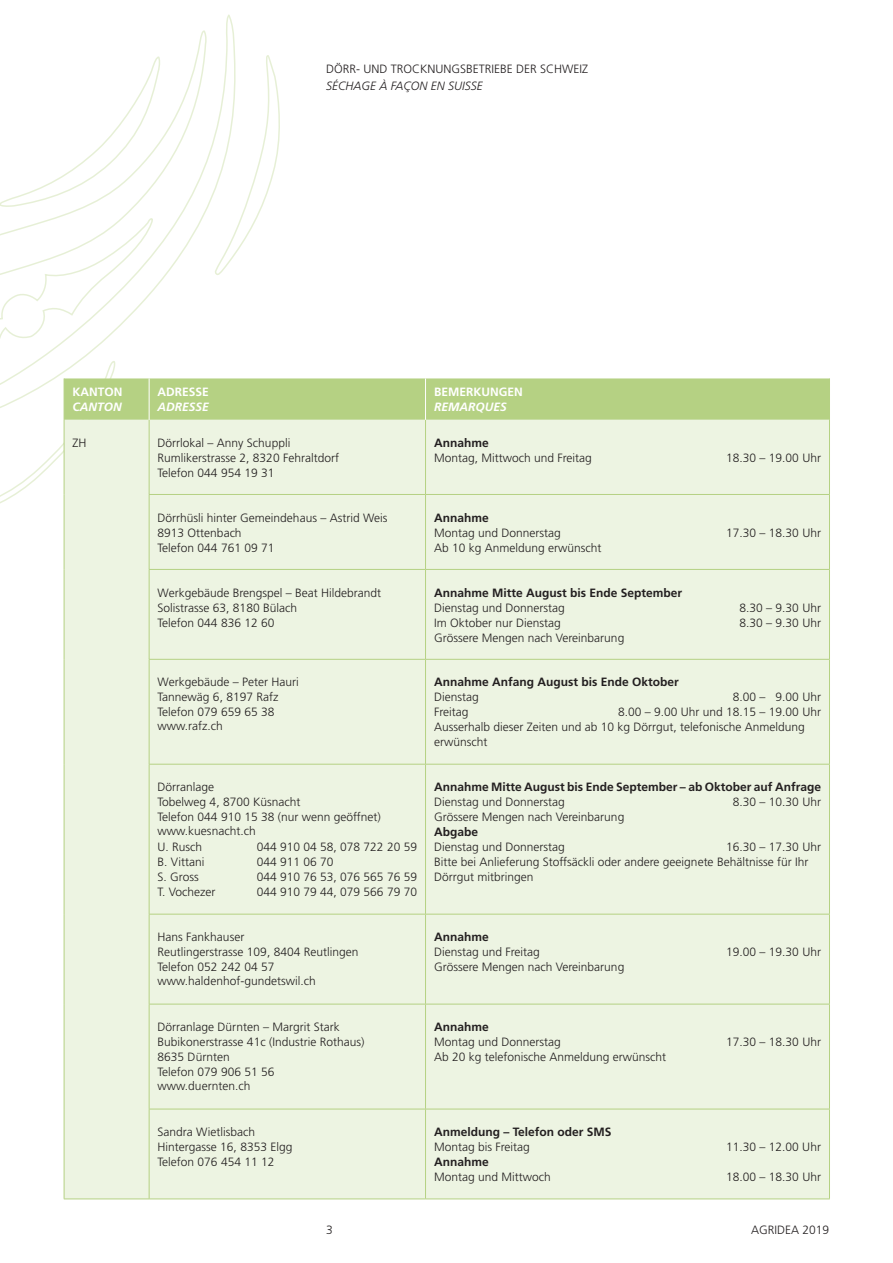
<style>
.page{position:relative;width:893px;height:1263px;background:#fff}
.page>*{position:absolute;margin:0;border:0;box-sizing:border-box;transform-origin:0 0}
._02_Untertitel{font:300 12px/15px "Frutiger";color:#231f20}
._02_Untertitel-2{font:700 12px/15px "Frutiger";color:#231f20}
._02_Untertitel-3{font:700 12px/15px "Frutiger";color:#fff}
.t1{font:italic 300 12px "Frutiger";color:#231f20}
.s1{font-style:italic}
.s2{font-weight:700}
.s3{font-weight:300}
</style>
<div class="page">
<svg style="left:0;top:14px;width:280px;height:526px"></svg>
<div style="left:65px;top:378px;width:764px;height:42px;background:#b5d183"></div>
<div style="left:65px;top:420px;width:764px;height:778px;background:#edf4e2"></div>
<hr style="left:64px;top:420px;width:1px;height:74px;background:#b5d183">
<hr style="left:64px;top:494px;width:1px;height:75px;background:#b5d183">
<hr style="left:64px;top:569px;width:1px;height:90px;background:#b5d183">
<hr style="left:64px;top:659px;width:1px;height:105px;background:#b5d183">
<hr style="left:64px;top:764px;width:1px;height:150px;background:#b5d183">
<hr style="left:64px;top:914px;width:1px;height:90px;background:#b5d183">
<hr style="left:64px;top:1004px;width:1px;height:105px;background:#b5d183">
<hr style="left:64px;top:1109px;width:1px;height:89px;background:#b5d183">
<hr style="left:64px;top:1198px;width:85px;height:1px;background:#b5d183">
<hr style="left:149px;top:420px;width:1px;height:74px;background:#b5d183">
<hr style="left:425px;top:420px;width:1px;height:74px;background:#b5d183">
<hr style="left:829px;top:420px;width:1px;height:74px;background:#b5d183">
<hr style="left:149px;top:494px;width:276px;height:1px;background:#b5d183">
<hr style="left:149px;top:495px;width:1px;height:74px;background:#b5d183">
<hr style="left:425px;top:494px;width:405px;height:1px;background:#b5d183">
<hr style="left:425px;top:495px;width:1px;height:74px;background:#b5d183">
<hr style="left:829px;top:495px;width:1px;height:74px;background:#b5d183">
<hr style="left:149px;top:569px;width:276px;height:1px;background:#b5d183">
<hr style="left:149px;top:570px;width:1px;height:89px;background:#b5d183">
<hr style="left:425px;top:569px;width:405px;height:1px;background:#b5d183">
<hr style="left:425px;top:570px;width:1px;height:89px;background:#b5d183">
<hr style="left:829px;top:570px;width:1px;height:89px;background:#b5d183">
<hr style="left:149px;top:659px;width:276px;height:1px;background:#b5d183">
<hr style="left:149px;top:660px;width:1px;height:104px;background:#b5d183">
<hr style="left:425px;top:659px;width:405px;height:1px;background:#b5d183">
<hr style="left:425px;top:660px;width:1px;height:104px;background:#b5d183">
<hr style="left:829px;top:660px;width:1px;height:104px;background:#b5d183">
<hr style="left:149px;top:764px;width:276px;height:1px;background:#b5d183">
<hr style="left:149px;top:764px;width:1px;height:150px;background:#b5d183">
<hr style="left:425px;top:764px;width:405px;height:1px;background:#b5d183">
<hr style="left:425px;top:764px;width:1px;height:150px;background:#b5d183">
<hr style="left:829px;top:764px;width:1px;height:150px;background:#b5d183">
<hr style="left:149px;top:914px;width:276px;height:1px;background:#b5d183">
<hr style="left:149px;top:914px;width:1px;height:90px;background:#b5d183">
<hr style="left:425px;top:914px;width:405px;height:1px;background:#b5d183">
<hr style="left:425px;top:914px;width:1px;height:90px;background:#b5d183">
<hr style="left:829px;top:914px;width:1px;height:90px;background:#b5d183">
<hr style="left:149px;top:1004px;width:276px;height:1px;background:#b5d183">
<hr style="left:149px;top:1004px;width:1px;height:105px;background:#b5d183">
<hr style="left:425px;top:1004px;width:405px;height:1px;background:#b5d183">
<hr style="left:425px;top:1004px;width:1px;height:105px;background:#b5d183">
<hr style="left:829px;top:1004px;width:1px;height:105px;background:#b5d183">
<hr style="left:149px;top:1109px;width:276px;height:1px;background:#b5d183">
<hr style="left:149px;top:1109px;width:1px;height:89px;background:#b5d183">
<hr style="left:425px;top:1109px;width:405px;height:1px;background:#b5d183">
<hr style="left:425px;top:1109px;width:1px;height:89px;background:#b5d183">
<hr style="left:829px;top:1109px;width:1px;height:89px;background:#b5d183">
<hr style="left:149px;top:1198px;width:276px;height:1px;background:#b5d183">
<hr style="left:425px;top:1198px;width:405px;height:1px;background:#b5d183">
<hr style="left:149px;top:378px;width:1px;height:42px;background:#fff">
<hr style="left:425px;top:378px;width:1px;height:42px;background:#fff">
<hr style="left:64px;top:378px;width:1px;height:42px;background:#b5d183">
<hr style="left:829px;top:378px;width:1px;height:42px;background:#b5d183">
<p class="_02_Untertitel" style="left:326px;top:62px;width:264px">DÖRR- UND TROCKNUNGSBETRIEBE DER SCHWEIZ</p>
<p class="t1" style="left:326px;top:79px;width:158px">SÉCHAGE À FAÇON EN SUISSE</p>
<p class="_02_Untertitel-3" style="left:73px;top:384px;width:52px">KANTON<br><span class="s1">CANTON</span></p>
<p class="_02_Untertitel-3" style="left:158px;top:384px;width:53px">ADRESSE<br><span class="s1">ADRESSE</span></p>
<p class="_02_Untertitel-3" style="left:434px;top:384px;width:90px">BEMERKUNGEN<br><span class="s1">REMARQUES</span></p>
<p class="_02_Untertitel" style="left:73px;top:435px;width:16px">ZH</p>
<p class="_02_Untertitel" style="left:158px;top:435px;width:183px">Dörrlokal – Anny Schuppli<br>Rumlikerstrasse 2, 8320 Fehraltdorf<br>Telefon 044 954 19 31</p>
<p class="_02_Untertitel" style="left:434px;top:435px;width:159px"><span class="s2">Annahme<br></span>Montag, Mittwoch und Freitag</p>
<p class="_02_Untertitel" style="left:726px;top:450px;width:96px">18.30 – 19.00 Uhr</p>
<p class="_02_Untertitel" style="left:158px;top:510px;width:231px">Dörrhüsli hinter Gemeindehaus – Astrid Weis<br>8913 Ottenbach<br>Telefon 044 761 09 71</p>
<p class="_02_Untertitel-2" style="left:434px;top:510px;width:56px">Annahme</p>
<p class="_02_Untertitel" style="left:434px;top:525px;width:128px">Montag und Donnerstag</p>
<p class="_02_Untertitel" style="left:726px;top:525px;width:96px">17.30 – 18.30 Uhr</p>
<p class="_02_Untertitel" style="left:434px;top:540px;width:169px">Ab 10 kg Anmeldung erwünscht</p>
<p class="_02_Untertitel" style="left:158px;top:585px;width:225px">Werkgebäude Brengspel – Beat Hildebrandt<br>Solistrasse 63, 8180 Bülach<br>Telefon 044 836 12 60</p>
<p class="_02_Untertitel-2" style="left:434px;top:585px;width:250px">Annahme Mitte August bis Ende September<br><span class="s3">Dienstag und Donnerstag</span></p>
<p class="_02_Untertitel" style="left:740px;top:600px;width:83px">8.30 – 9.30 Uhr</p>
<p class="_02_Untertitel" style="left:434px;top:615px;width:128px">Im Oktober nur Dienstag</p>
<p class="_02_Untertitel" style="left:740px;top:615px;width:83px">8.30 – 9.30 Uhr</p>
<p class="_02_Untertitel" style="left:434px;top:630px;width:192px">Grössere Mengen nach Vereinbarung</p>
<p class="_02_Untertitel" style="left:158px;top:675px;width:143px">Werkgebäude – Peter Hauri<br>Tannewäg 6, 8197 Rafz<br>Telefon 079 659 65 38</p>
<p class="_02_Untertitel" style="left:158px;top:719px;width:67px">www.rafz.ch</p>
<p class="_02_Untertitel" style="left:158px;top:780px;width:225px">Dörranlage<br>Tobelweg 4, 8700 Küsnacht<br>Telefon 044 910 15 38 (nur wenn geöffnet)</p>
<p class="_02_Untertitel" style="left:158px;top:823px;width:100px;line-height:16.2px">www.kuesnacht.ch<br>U. Rusch</p>
<p class="_02_Untertitel" style="left:257px;top:840px;width:162px">044 910 04 58, 078 722 20 59</p>
<p class="_02_Untertitel" style="left:158px;top:855px;width:48px">B. Vittani</p>
<p class="_02_Untertitel" style="left:257px;top:855px;width:78px">044 911 06 70</p>
<p class="_02_Untertitel" style="left:158px;top:870px;width:43px">S. Gross</p>
<p class="_02_Untertitel" style="left:257px;top:870px;width:162px">044 910 76 53, 076 565 76 59</p>
<p class="_02_Untertitel" style="left:158px;top:885px;width:60px">T. Vochezer</p>
<p class="_02_Untertitel" style="left:257px;top:885px;width:162px">044 910 79 44, 079 566 79 70</p>
<p class="_02_Untertitel" style="left:158px;top:930px;width:202px">Hans Fankhauser<br>Reutlingerstrasse 109, 8404 Reutlingen<br>Telefon 052 242 04 57</p>
<p class="_02_Untertitel" style="left:158px;top:973px;width:160px">www.haldenhof-gundetswil.ch</p>
<p class="_02_Untertitel" style="left:158px;top:1019px;width:208px">Dörranlage Dürnten – Margrit Stark<br>Bubikonerstrasse 41c (Industrie Rothaus)<br>8635 Dürnten<br>Telefon 079 906 51 56</p>
<p class="_02_Untertitel" style="left:158px;top:1078px;width:94px">www.duernten.ch</p>
<p class="_02_Untertitel-2" style="left:434px;top:675px;width:246px">Annahme Anfang August bis Ende Oktober<br><span class="s3">Dienstag</span></p>
<p class="_02_Untertitel" style="left:733px;top:690px;width:90px">8.00 – 9.00 Uhr</p>
<p class="_02_Untertitel" style="left:434px;top:705px;width:36px">Freitag</p>
<p class="_02_Untertitel" style="left:618px;top:705px;width:204px">8.00 – 9.00 Uhr und 18.15 – 19.00 Uhr</p>
<p class="_02_Untertitel" style="left:434px;top:720px;width:372px">Ausserhalb dieser Zeiten und ab 10 kg Dörrgut, telefonische Anmeldung erwünscht</p>
<p class="_02_Untertitel-2" style="left:434px;top:779px;width:388px">Annahme Mitte August bis Ende September – ab Oktober auf Anfrage</p>
<p class="_02_Untertitel" style="left:434px;top:795px;width:132px">Dienstag und Donnerstag</p>
<p class="_02_Untertitel" style="left:733px;top:795px;width:90px">8.30 – 10.30 Uhr</p>
<p class="_02_Untertitel" style="left:434px;top:810px;width:192px">Grössere Mengen nach Vereinbarung</p>
<p class="_02_Untertitel-2" style="left:434px;top:824px;width:46px">Abgabe</p>
<p class="_02_Untertitel" style="left:434px;top:840px;width:132px">Dienstag und Donnerstag</p>
<p class="_02_Untertitel" style="left:434px;top:840px;width:388px;text-indent:292px">16.30 – 17.30 Uhr<br>Bitte bei Anlieferung Stoffsäckli oder andere geeignete Behältnisse für Ihr<br>Dörrgut mitbringen</p>
<p class="_02_Untertitel-2" style="left:434px;top:929px;width:56px">Annahme</p>
<p class="_02_Untertitel" style="left:434px;top:945px;width:107px">Dienstag und Freitag</p>
<p class="_02_Untertitel" style="left:726px;top:945px;width:96px">19.00 – 19.30 Uhr</p>
<p class="_02_Untertitel" style="left:434px;top:960px;width:192px">Grössere Mengen nach Vereinbarung</p>
<p class="_02_Untertitel-2" style="left:434px;top:1019px;width:56px">Annahme</p>
<p class="_02_Untertitel" style="left:434px;top:1034px;width:128px">Montag und Donnerstag</p>
<p class="_02_Untertitel" style="left:726px;top:1034px;width:96px">17.30 – 18.30 Uhr</p>
<p class="_02_Untertitel" style="left:434px;top:1049px;width:234px">Ab 20 kg telefonische Anmeldung erwünscht</p>
<p class="_02_Untertitel" style="left:158px;top:1124px;width:136px">Sandra Wietlisbach<br>Hintergasse 16, 8353 Elgg<br>Telefon 076 454 11 12</p>
<p class="_02_Untertitel-2" style="left:434px;top:1124px;width:179px">Anmeldung – Telefon oder SMS</p>
<p class="_02_Untertitel" style="left:434px;top:1139px;width:97px">Montag bis Freitag</p>
<p class="_02_Untertitel" style="left:726px;top:1139px;width:96px">11.30 – 12.00 Uhr</p>
<p class="_02_Untertitel-2" style="left:434px;top:1154px;width:56px">Annahme</p>
<p class="_02_Untertitel" style="left:434px;top:1169px;width:118px">Montag und Mittwoch</p>
<p class="_02_Untertitel" style="left:726px;top:1169px;width:96px">18.00 – 18.30 Uhr</p>
<p class="_02_Untertitel" style="left:326px;top:1222px;width:8px">3</p>
<p class="_02_Untertitel" style="left:751px;top:1222px;width:80px">AGRIDEA 2019</p>
</div>
